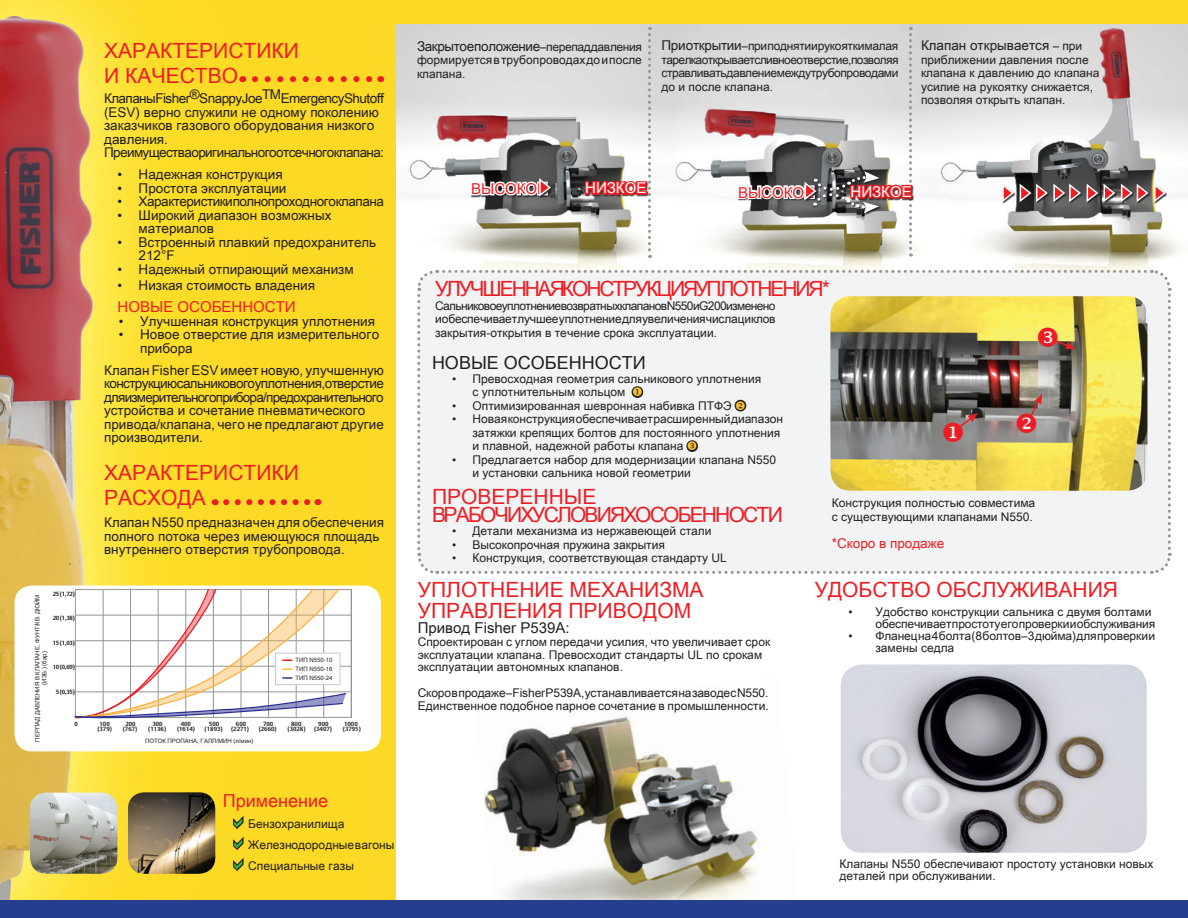
<style>
.page{position:relative;width:1188px;height:918px;background:#fff}
.page>*{position:absolute;margin:0;border:0;box-sizing:border-box;transform-origin:0 0}
.Red_Header{font:21px/25.2px "Arial Unicode MS";color:#ee1d23}
.Red_Header-2{font:21px/18px "Arial Unicode MS";letter-spacing:-.085em;color:#ee1d23}
.Red_Header-3{font:21px "Arial Unicode MS";letter-spacing:-.1em;color:#ee1d23}
.Red_Header-4{font:18px "Arial Unicode MS";color:#231f20}
.t1{font:18px "Arial Unicode MS";color:#ee1d23}
.t2{font:15px "Arial Unicode MS";color:#ee1d23}
.MainText{font:15px "Arial Unicode MS";color:#231f20}
.t3{font:15px "Arial Unicode MS";color:#fff}
.MainText-2{font:13.5px/13.5px "Arial Unicode MS";color:#231f20}
.MainText-3{font:13.5px/13.5px "Arial Unicode MS";letter-spacing:-.04em;color:#231f20}
.MainText-4{font:13.5px "Arial Unicode MS";letter-spacing:-.035em;color:#231f20}
.MainText-5{font:13.5px "Arial Unicode MS";letter-spacing:-.03em;color:#231f20}
.MainText-6{font:13.5px "Arial Unicode MS";color:#ee1d23}
.MainText-7{font:12px/13.5px "Arial Unicode MS";color:#231f20}
.t4{font:700 6px "DTL Argo T";color:#231f20}
.t5{font:6px "Arial Unicode MS";color:#231f20}
.s1{font-size:12px}
.s2{font-size:13.5px}
.s3{color:#fec22e}
</style>
<div class="page">
<img style="left:396px;top:24px;width:792px;height:244px">
<img style="left:484px;top:716px;width:274px;height:184px">
<div style="left:0;top:0;width:1188px;height:24px;background:#fcd924"></div>
<img style="left:0;top:0;width:396px;height:900px">
<svg style="left:255px;top:76px;width:119px;height:6px"></svg>
<svg style="left:226px;top:499px;width:92px;height:6px"></svg>
<div style="left:0;top:900px;width:1188px;height:18px;background:#253f8e"></div>
<img style="left:30px;top:793px;width:87px;height:81px">
<img style="left:128px;top:792px;width:87px;height:82px">
<div style="left:540px;top:178px;width:13px;height:20px;background:#231f20;opacity:.9"></div>
<svg style="left:469px;top:178px;width:83px;height:20px"></svg>
<svg style="left:583px;top:27px;width:68px;height:231px"></svg>
<svg style="left:736px;top:27px;width:178px;height:229px;background:#bfb8b4"></svg>
<svg style="left:1001px;top:183px;width:166px;height:21px"></svg>
<img style="left:841px;top:664px;width:306px;height:189px">
<div style="left:15px;top:586px;width:366px;height:165px;background:#fff;border-radius:17px"></div>
<svg style="left:75px;top:589px;width:277px;height:130px"></svg>
<svg style="left:232px;top:815px;width:14px;height:58px"></svg>
<svg style="left:417px;top:268px;width:755px;height:306px"></svg>
<p class="Red_Header" style="left:104px;top:37px;width:196px">ХАРАКТЕРИСТИКИ<br>И КАЧЕСТВО</p>
<p class="MainText-3" style="left:104px;top:91px;width:282px">Клапаны Fisher® Snappy JoeTM Emergency Shutoff (ESV) верно служили не одному поколению заказчиков газового оборудования низкого давления.<br>Преимущества оригинального отсечного клапана:</p>
<p class="MainText-2" style="left:117px;top:167px;width:167px">• Надежная конструкция</p>
<p class="MainText-2" style="left:117px;top:181px;width:171px">• Простота эксплуатации</p>
<p class="MainText-4" style="left:117px;top:192px;width:268px">• Характеристики полнопроходного клапана</p>
<p class="MainText-2" style="left:139px;top:208px;width:194px;text-indent:-21px">• Широкий диапазон возможных материалов</p>
<p class="MainText-2" style="left:139px;top:235px;width:239px;text-indent:-21px">• Встроенный плавкий предохранитель<br>212°F</p>
<p class="MainText-2" style="left:117px;top:262px;width:238px">• Надежный отпирающий механизм</p>
<p class="MainText-2" style="left:117px;top:278px;width:199px">• Низкая стоимость владения</p>
<p class="t2" style="left:118px;top:296px;width:180px">НОВЫЕ ОСОБЕННОСТИ</p>
<p class="MainText-2" style="left:119px;top:314px;width:258px">• Улучшенная конструкция уплотнения</p>
<p class="MainText-2" style="left:140px;top:327px;width:241px;text-indent:-21px">• Новое отверстие для измерительного прибора</p>
<p class="MainText-2" style="left:104px;top:363px;width:281px">Клапан Fisher ESV имеет новую, улучшенную конструкцию сальникового уплотнения, отверстие для измерительного прибора/предохранительного устройства и сочетание пневматического привода/клапана, чего не предлагают другие производители.</p>
<p class="Red_Header" style="left:104px;top:460px;width:196px">ХАРАКТЕРИСТИКИ<br>РАСХОДА</p>
<p class="MainText-2" style="left:104px;top:515px;width:281px">Клапан N550 предназначен для обеспечения полного потока через имеющуюся площадь внутреннего отверстия трубопровода.</p>
<p class="t4" style="left:53px;top:590px;width:24px">25 (1,72)</p>
<p class="t4" style="left:53px;top:614px;width:24px">20 (1,38)</p>
<p class="t4" style="left:53px;top:639px;width:24px">15 (1,03)</p>
<p class="t4" style="left:53px;top:663px;width:24px">10 (0,69)</p>
<p class="t4" style="left:56px;top:688px;width:20px">5 (0,35)</p>
<p class="t5" style="left:33px;top:742px;width:149px;rotate:-90deg">ПЕРПАД ДАВЛЕНИЯ В КЛАПАНЕ, ФУНТ/КВ. ДЮЙМ</p>
<p class="t5" style="left:40px;top:685px;width:35px;rotate:-90deg">(ИЗБ.) (бар)</p>
<p class="t5" style="left:296px;top:656px;width:39px">ТИП N550-10</p>
<p class="t5" style="left:296px;top:665px;width:39px">ТИП N550-16</p>
<p class="t5" style="left:296px;top:674px;width:39px">ТИП N550-24</p>
<p class="t4" style="left:75px;top:720px;width:5px">0</p>
<p class="t4" style="left:100px;top:720px;width:12px">100</p>
<p class="t4" style="left:125px;top:720px;width:12px">200</p>
<p class="t4" style="left:152px;top:720px;width:12px">300</p>
<p class="t4" style="left:181px;top:720px;width:12px">400</p>
<p class="t4" style="left:209px;top:720px;width:12px">500</p>
<p class="t4" style="left:236px;top:720px;width:12px">600</p>
<p class="t4" style="left:263px;top:720px;width:12px">700</p>
<p class="t4" style="left:291px;top:720px;width:12px">800</p>
<p class="t4" style="left:318px;top:720px;width:12px">900</p>
<p class="t4" style="left:344px;top:720px;width:15px">1000</p>
<p class="t4" style="left:97px;top:726px;width:16px">(379)</p>
<p class="t4" style="left:123px;top:726px;width:16px">(767)</p>
<p class="t4" style="left:148px;top:726px;width:20px">(1136)</p>
<p class="t4" style="left:177px;top:726px;width:20px">(1614)</p>
<p class="t4" style="left:205px;top:726px;width:20px">(1893)</p>
<p class="t4" style="left:231px;top:726px;width:20px">(2271)</p>
<p class="t4" style="left:259px;top:726px;width:20px">(2660)</p>
<p class="t4" style="left:288px;top:726px;width:20px">(3028)</p>
<p class="t4" style="left:314px;top:726px;width:20px">(3407)</p>
<p class="t4" style="left:343px;top:726px;width:20px">(3795)</p>
<p class="t5" style="left:145px;top:736px;width:110px">ПОТОК ПРОПАНА, ГАЛЛ/МИН (л/мин)</p>
<p class="t1" style="left:223px;top:787px;width:107px">Применение</p>
<p class="MainText-7" style="left:248px;top:817px;width:98px">Бензохранилища</p>
<p class="MainText-7" style="left:248px;top:838px;width:148px">Железнодородные вагоны</p>
<p class="MainText-7" style="left:248px;top:859px;width:107px">Специальные газы</p>
<p class="MainText-5" style="left:417px;top:36px;width:227px">Закрытое положение<span class="s1">– перепад давления</span></p>
<p class="MainText-7" style="left:417px;top:53px;width:226px">формируется в трубопроводах до и после клапана.</p>
<p class="MainText-7" style="left:662px;top:39px;width:239px;text-align:justify"><span class="s2">При открытии</span>– при поднятии рукоятки малая тарелка открывает сливное отверстие, позволяя стравливать давление между трубопроводами до и после клапана.</p>
<p class="MainText-2" style="left:921px;top:38px;width:163px">Клапан открывается <span class="s1">– при</span></p>
<p class="MainText-7" style="left:921px;top:52px;width:180px">приближении давления после клапана к давлению до клапана усилие на рукоятку снижается, позволяя открыть клапан.</p>
<p class="t2" style="left:471px;top:178px;width:78px">ВЫСОКОЕ</p>
<p class="t3" style="left:585px;top:177px;width:63px">НИЗКОЕ</p>
<p class="t2" style="left:738px;top:181px;width:78px">ВЫСОКОЕ</p>
<p class="t3" style="left:851px;top:181px;width:63px">НИЗКОЕ</p>
<p class="Red_Header-3" style="left:435px;top:274px;width:396px">УЛУЧШЕННАЯ КОНСТРУКЦИЯ УПЛОТНЕНИЯ*</p>
<p class="MainText-7" style="left:435px;top:298px;width:342px;text-align:justify">Сальниковое уплотнение возвратных клапанов N550 и G200 изменено и обеспечивает лучшее уплотнение для увеличения числа циклов закрытия-открытия в течение срока эксплуатации.</p>
<p class="Red_Header-4" style="left:432px;top:350px;width:215px">НОВЫЕ ОСОБЕННОСТИ</p>
<p class="MainText-7" style="left:472px;top:372px;width:290px;text-indent:-20px">• Превосходная геометрия сальникового уплотнения с уплотнительным кольцом <span class="s3">◆</span></p>
<p class="MainText-7" style="left:452px;top:399px;width:295px">• Оптимизированная шевронная набивка ПТФЭ <span class="s3">❖</span></p>
<p class="MainText-7" style="left:472px;top:412px;width:312px;text-indent:-20px">• Новая конструкция обеспечивает расширенный диапазон затяжки крепящих болтов для постоянного уплотнения и плавной, надежной работы клапана</p>
<p class="MainText-7" style="left:472px;top:453px;width:305px;text-indent:-20px">• Предлагается набор для модернизации клапана N550 и установки сальника новой геометрии</p>
<p class="Red_Header-2" style="left:432px;top:487px;width:352px">ПРОВЕРЕННЫЕ<br>В РАБОЧИХ УСЛОВИЯХ ОСОБЕННОСТИ</p>
<p class="MainText-7" style="left:452px;top:524px;width:261px">• Детали механизма из нержавеющей стали</p>
<p class="MainText-7" style="left:452px;top:538px;width:214px">• Высокопрочная пружина закрытия</p>
<p class="MainText-7" style="left:452px;top:551px;width:276px">• Конструкция, соответствующая стандарту UL</p>
<p class="Red_Header" style="left:418px;top:579px;width:287px;line-height:21px">УПЛОТНЕНИЕ МЕХАНИЗМА<br>УПРАВЛЕНИЯ ПРИВОДОМ</p>
<p class="MainText" style="left:418px;top:617px;width:153px">Привод Fisher P539A:</p>
<p class="MainText-7" style="left:418px;top:635px;width:354px;line-height:12.8px">Спроектирован с углом передачи усилия, что увеличивает срок эксплуатации клапана. Превосходит стандарты UL по срокам эксплуатации автономных клапанов.</p>
<p class="MainText-7" style="left:418px;top:686px;width:353px;line-height:12.8px">Скоро в продаже – Fisher P539A, устанавливается на заводе с N550.<br>Единственное подобное парное сочетание в промышленности.</p>
<p class="MainText-7" style="left:832px;top:496px;width:205px">Конструкция полностью совместима с существующими клапанами N550.</p>
<p class="MainText-6" style="left:832px;top:533px;width:114px">*Скоро в продаже</p>
<p class="Red_Header" style="left:815px;top:576px;width:305px">УДОБСТВО ОБСЛУЖИВАНИЯ</p>
<p class="MainText-7" style="left:875px;top:605px;width:281px;line-height:12px;text-indent:-27px">• Удобство конструкции сальника с двумя болтами обеспечивает простоту его проверки и обслуживания</p>
<p class="MainText-7" style="left:875px;top:629px;width:281px;line-height:12px;text-indent:-27px">• Фланец на 4 болта (8 болтов – 3 дюйма) для проверки и замены седла</p>
<p class="MainText-7" style="left:840px;top:858px;width:315px;line-height:12px">Клапаны N550 обеспечивают простоту установки новых деталей при обслуживании.</p>
</div>
